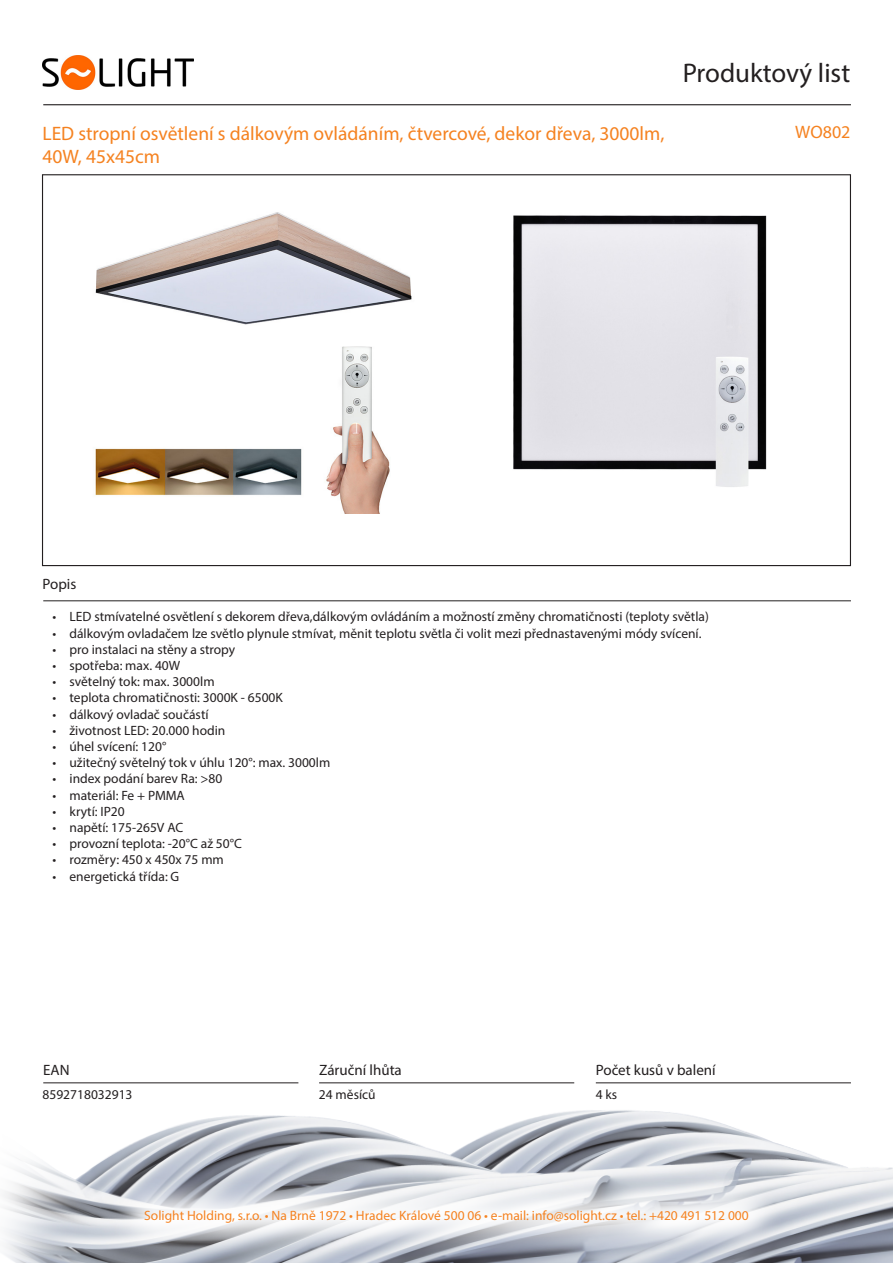
<style>
.page{position:relative;width:893px;height:1263px;background:#fff}
.page>*{position:absolute;margin:0;border:0;box-sizing:border-box;transform-origin:0 0}
.t1{font:27px "Myriad Pro";color:#231f20}
.t2{font:19.5px "Myriad Pro";color:#f58220}
.Kód_produktu{font:18px "Myriad Pro";color:#f58220}
.t3{font:15px "Myriad Pro";color:#231f20}
.t4{font:13.5px "Myriad Pro";color:#231f20}
.t5{font:13.5px "Myriad Pro";color:#f58220}
</style>
<div class="page">
<img style="left:3px;top:1082px;width:890px;height:181px">
<hr style="left:43px;top:104px;width:808px;height:1px;background:#231f20">
<hr style="left:43px;top:600px;width:808px;height:1px;background:#231f20">
<hr style="left:596px;top:1082px;width:255px;height:1px;background:#231f20">
<hr style="left:319px;top:1082px;width:255px;height:1px;background:#231f20">
<hr style="left:43px;top:1082px;width:255px;height:1px;background:#231f20">
<svg style="left:109px;top:1175px;width:674px;height:83px"></svg>
<img style="left:43px;top:55px;width:150px;height:34px">
<img style="left:95px;top:212px;width:317px;height:301px">
<img style="left:513px;top:215px;width:254px;height:272px">
<h1 class="t1" style="left:683px;top:56px;width:169px">Produktový list</h1>
<p class="t2" style="left:43px;top:121px;width:623px">LED stropní osvětlení s dálkovým ovládáním, čtvercové, dekor dřeva, 3000lm,</p>
<p class="Kód_produktu" style="left:795px;top:121px;width:57px">WO802</p>
<p class="t2" style="left:43px;top:145px;width:119px">40W, 45x45cm</p>
<p class="t3" style="left:43px;top:575px;width:35px">Popis</p>
<p class="t4" style="left:53px;top:608px;width:658px">• LED stmívatelné osvětlení s dekorem dřeva,dálkovým ovládáním a možností změny chromatičnosti (teploty světla)</p>
<p class="t4" style="left:53px;top:625px;width:650px">• dálkovým ovladačem lze světlo plynule stmívat, měnit teplotu světla či volit mezi přednastavenými módy svícení.</p>
<p class="t4" style="left:53px;top:641px;width:184px">• pro instalaci na stěny a stropy</p>
<p class="t4" style="left:53px;top:657px;width:129px">• spotřeba: max. 40W</p>
<p class="t4" style="left:53px;top:673px;width:164px">• světelný tok: max. 3000lm</p>
<p class="t4" style="left:53px;top:689px;width:232px">• teplota chromatičnosti: 3000K - 6500K</p>
<p class="t4" style="left:53px;top:706px;width:158px">• dálkový ovladač součástí</p>
<p class="t4" style="left:53px;top:722px;width:174px">• životnost LED: 20.000 hodin</p>
<p class="t4" style="left:53px;top:738px;width:115px">• úhel svícení: 120°</p>
<p class="t4" style="left:53px;top:754px;width:279px">• užitečný světelný tok v úhlu 120°: max. 3000lm</p>
<p class="t4" style="left:53px;top:770px;width:171px">• index podání barev Ra: &gt;80</p>
<p class="t4" style="left:53px;top:787px;width:134px">• materiál: Fe + PMMA</p>
<p class="t4" style="left:53px;top:803px;width:74px">• krytí: IP20</p>
<p class="t4" style="left:53px;top:819px;width:132px">• napětí: 175-265V AC</p>
<p class="t4" style="left:53px;top:835px;width:191px">• provozní teplota: -20°C až 50°C</p>
<p class="t4" style="left:53px;top:851px;width:173px">• rozměry: 450 x 450x 75 mm</p>
<p class="t4" style="left:53px;top:868px;width:128px">• energetická třída: G</p>
<p class="t3" style="left:43px;top:1060px;width:28px">EAN</p>
<p class="t3" style="left:319px;top:1060px;width:84px">Záruční lhůta</p>
<p class="t3" style="left:596px;top:1060px;width:121px">Počet kusů v balení</p>
<p class="t4" style="left:43px;top:1086px;width:92px">8592718032913</p>
<p class="t4" style="left:319px;top:1086px;width:58px">24 měsíců</p>
<p class="t4" style="left:596px;top:1086px;width:23px">4 ks</p>
<p class="t5" style="left:144px;top:1207px;width:606px">Solight Holding, s.r.o. • Na Brně 1972 • Hradec Králové 500 06 • e-mail: info@solight.cz • tel.: +420 491 512 000</p>
</div>
